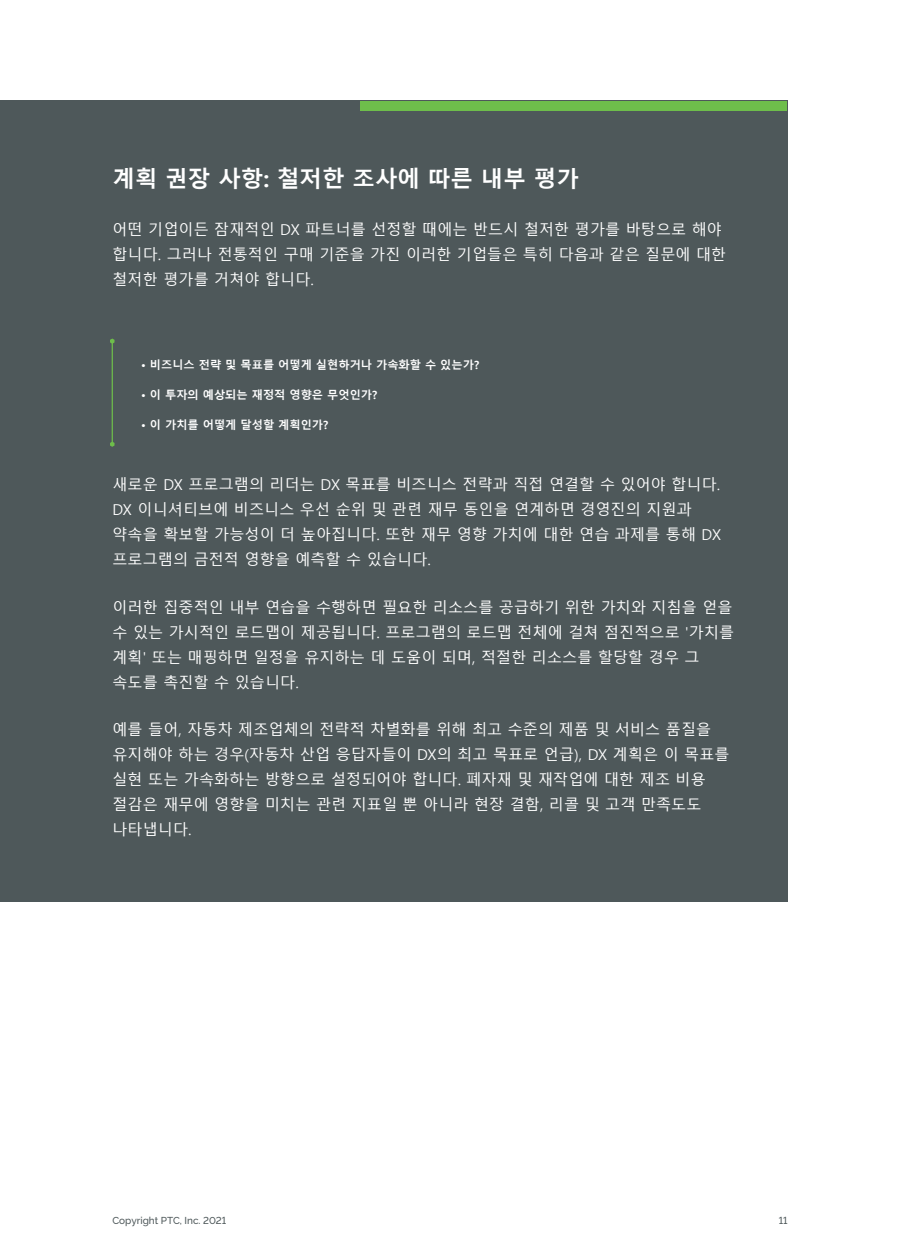
<style>
.page{position:relative;width:900px;height:1260px;background:#fff}
.page>*{position:absolute;margin:0;border:0;box-sizing:border-box;transform-origin:0 0}
.t1{font:700 22.5px "Malgun Gothic";color:#fff}
.t2{font:15px/25px "Malgun Gothic";letter-spacing:.01em;color:#fff}
.t3{font:700 11.25px "Malgun Gothic";color:#fff}
.t4{font:500 10px "PTC Raleway";color:#4e585a}
</style>
<div class="page">
<div style="left:0;top:101px;width:788px;height:801px;background:#4e585a"></div>
<hr style="left:112px;top:342px;width:1px;height:102px;background:#6ebe4b">
<svg style="left:110px;top:339px;width:5px;height:5px"></svg>
<svg style="left:110px;top:442px;width:5px;height:5px"></svg>
<div style="left:361px;top:101px;width:426px;height:10px;background:#6ebe4b"></div>
<h1 class="t1" style="left:112px;top:166px;width:468px">계획 권장 사항: 철저한 조사에 따른 내부 평가</h1>
<p class="t2" style="left:112px;top:217px;width:615px">어떤 기업이든 잠재적인 DX 파트너를 선정할 때에는 반드시 철저한 평가를 바탕으로 해야 합니다. 그러나 전통적인 구매 기준을 가진 이러한 기업들은 특히 다음과 같은 질문에 대한 철저한 평가를 거쳐야 합니다.</p>
<p class="t3" style="left:141px;top:358px;width:339px">• 비즈니스 전략 및 목표를 어떻게 실현하거나 가속화할 수 있는가?</p>
<p class="t3" style="left:141px;top:388px;width:238px">• 이 투자의 예상되는 재정적 영향은 무엇인가?</p>
<p class="t3" style="left:141px;top:418px;width:189px">• 이 가치를 어떻게 달성할 계획인가?</p>
<p class="t2" style="left:112px;top:473px;width:610px">새로운 DX 프로그램의 리더는 DX 목표를 비즈니스 전략과 직접 연결할 수 있어야 합니다.<br>DX 이니셔티브에 비즈니스 우선 순위 및 관련 재무 동인을 연계하면 경영진의 지원과 약속을 확보할 가능성이 더 높아집니다. 또한 재무 영향 가치에 대한 연습 과제를 통해 DX 프로그램의 금전적 영향을 예측할 수 있습니다.</p>
<p class="t2" style="left:112px;top:595px;width:623px">이러한 집중적인 내부 연습을 수행하면 필요한 리소스를 공급하기 위한 가치와 지침을 얻을 수 있는 가시적인 로드맵이 제공됩니다. 프로그램의 로드맵 전체에 걸쳐 점진적으로 '가치를 계획' 또는 매핑하면 일정을 유지하는 데 도움이 되며, 적절한 리소스를 할당할 경우 그 속도를 촉진할 수 있습니다.</p>
<p class="t2" style="left:112px;top:718px;width:619px">예를 들어, 자동차 제조업체의 전략적 차별화를 위해 최고 수준의 제품 및 서비스 품질을 유지해야 하는 경우(자동차 산업 응답자들이 DX의 최고 목표로 언급), DX 계획은 이 목표를 실현 또는 가속화하는 방향으로 설정되어야 합니다. 폐자재 및 재작업에 대한 제조 비용 절감은 재무에 영향을 미치는 관련 지표일 뿐 아니라 현장 결함, 리콜 및 고객 만족도도 나타냅니다.</p>
<p class="t4" style="left:112px;top:1215px;width:115px">Copyright PTC, Inc. 2021</p>
<p class="t4" style="left:779px;top:1215px;width:10px">11</p>
</div>
